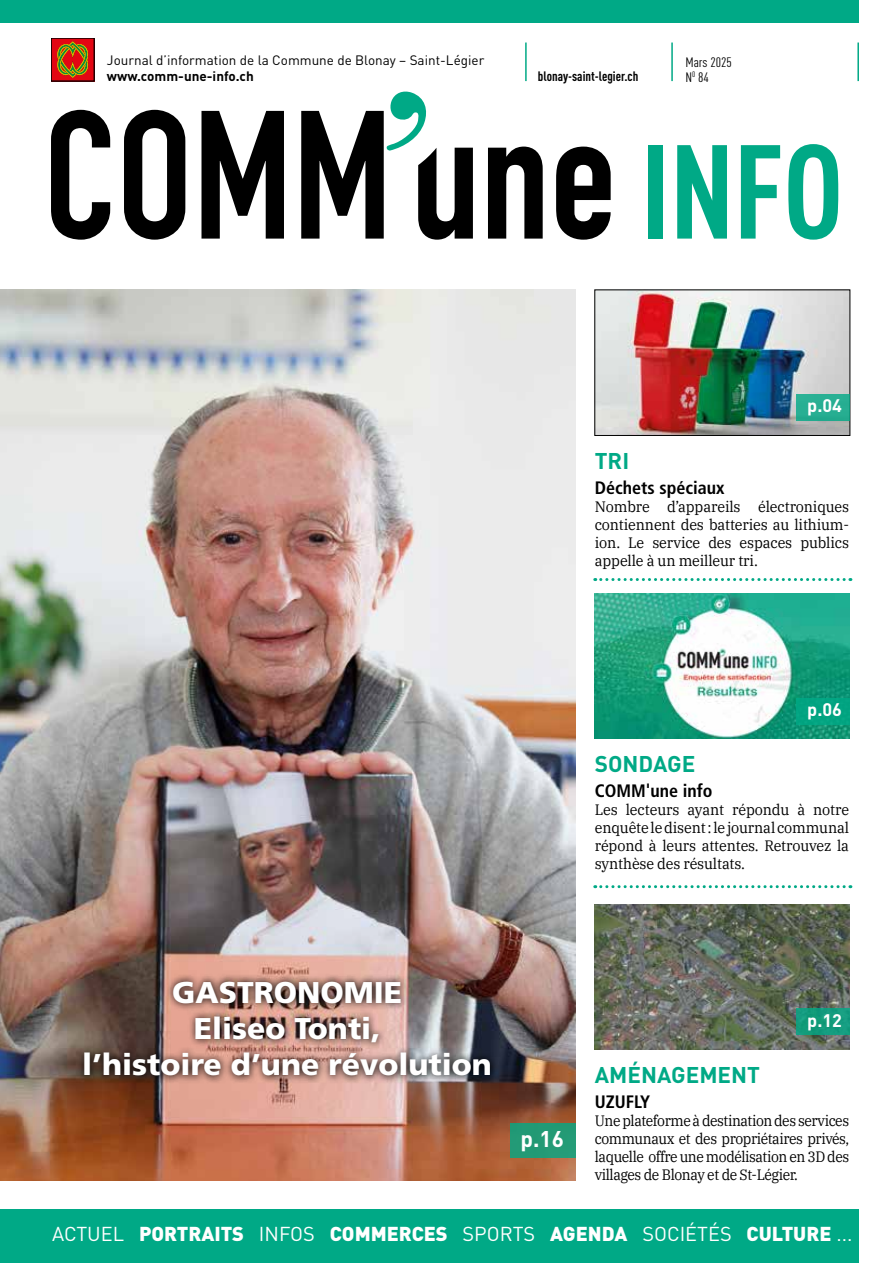
<style>
.page{position:relative;width:893px;height:1263px;background:#fff}
.page>*{position:absolute;margin:0;border:0;box-sizing:border-box;transform-origin:0 0}
.t1{font:700 condensed 131.25px "DIN Pro";color:#00a986}
.t2{font:900 30px/36px "Frutiger";color:#fff;text-align:center}
.t3{font:700 22.5px "DIN Pro";color:#00a986}
.t4{font:700 22.5px "DIN Pro";color:#fff}
.t5{font:900 19.95px "DIN Pro";color:#fff}
.t6{font:700 condensed 18px "Frutiger";color:#000}
.t7{font:700 18px "DIN Pro";color:#fff}
.t8{font:15px/18px "IBM Plex Serif";letter-spacing:-.01em;color:#000;text-align:justify;scale:.96 1}
.t9{font:15px/18px "IBM Plex Serif";letter-spacing:-.01em;color:#000;text-align:justify;scale:.93 1}
.t10{font:13.5px "DIN Pro";color:#000}
.t11{font:700 condensed 13.5px "DIN Pro";color:#000}
.t12{font:700 13.5px "DIN Pro";color:#000}
.t13{font:condensed 13.5px/15px "DIN Pro";color:#000;scale:1.1 1}
.s1{font-weight:400}
</style>
<div class="page">
<img style="left:0;top:290px;width:575px;height:890px">
<img style="left:597px;top:292px;width:251px;height:142px">
<div style="left:595px;top:290px;width:255px;height:146px;border:1px solid #000"></div>
<img style="left:595px;top:593px;width:255px;height:146px">
<img style="left:595px;top:904px;width:255px;height:146px">
<div style="left:796px;top:394px;width:54px;height:27px;background:#28af93"></div>
<div style="left:796px;top:698px;width:54px;height:26px;background:#00a986"></div>
<div style="left:796px;top:1008px;width:54px;height:27px;background:#139c7d"></div>
<svg style="left:595px;top:578px;width:256px;height:3px"></svg>
<svg style="left:595px;top:885px;width:256px;height:3px"></svg>
<div style="left:510px;top:1123px;width:65px;height:35px;background:#239a75"></div>
<svg style="left:51px;top:110px;width:59px;height:130px"></svg>
<svg style="left:124px;top:110px;width:61px;height:130px"></svg>
<svg style="left:201px;top:111px;width:83px;height:128px"></svg>
<svg style="left:488px;top:147px;width:55px;height:92px"></svg>
<svg style="left:556px;top:147px;width:55px;height:93px"></svg>
<svg style="left:301px;top:91px;width:172px;height:149px"></svg>
<div style="left:0;top:1209px;width:859px;height:54px;background:#00a986"></div>
<div style="left:0;top:0;width:859px;height:22px;background:#00a986"></div>
<hr style="left:525px;top:43px;width:2px;height:38px;background:#00a986">
<hr style="left:671px;top:43px;width:2px;height:38px;background:#00a986">
<hr style="left:857px;top:43px;width:2px;height:38px;background:#00a986">
<svg style="left:51px;top:38px;width:43px;height:43px;background:#b13912"></svg>
<img style="left:77px;top:973px;width:422px;height:111px">
<p class="t10" style="left:107px;top:51px;width:379px">Journal d’information de la Commune de Blonay – Saint-Légier</p>
<p class="t12" style="left:107px;top:65px;width:148px">www.comm-une-info.ch</p>
<p class="t11" style="left:538px;top:66px;width:102px">blonay-saint-legier.ch</p>
<p class="t13" style="left:685px;top:54px;width:44px">Mars 2025<br>N<sup>0</sup> 84</p>
<h1 class="t1" style="left:641px;top:93px;width:204px">INFO</h1>
<h3 class="t3" style="left:595px;top:442px;width:36px">TRI</h3>
<p class="t7" style="left:807px;top:391px;width:36px">p.04</p>
<p class="t6" style="left:595px;top:477px;width:131px">Déchets spéciaux</p>
<p class="t8" style="left:595px;top:496px;width:266px">Nombre d’appareils électroniques contiennent des batteries au lithium&shy;ion. Le service des espaces publics appelle à un meilleur tri.</p>
<h3 class="t3" style="left:595px;top:745px;width:102px">SONDAGE</h3>
<p class="t7" style="left:807px;top:694px;width:36px">p.06</p>
<p class="t6" style="left:595px;top:780px;width:119px">COMM'une info</p>
<p class="t8" style="left:595px;top:800px;width:266px">Les lecteurs ayant répondu à notre enquête le disent : le journal communal répond à leurs attentes. Retrouvez la synthèse des résultats.</p>
<h2 class="t2" style="left:82px;top:974px;width:411px">GASTRONOMIE<br>Eliseo Tonti,<br>l’histoire d’une révolution</h2>
<h3 class="t4" style="left:521px;top:1120px;width:45px">p.16</h3>
<h3 class="t3" style="left:595px;top:1056px;width:167px">AMÉNAGEMENT</h3>
<p class="t7" style="left:807px;top:1005px;width:36px">p.12</p>
<p class="t6" style="left:595px;top:1091px;width:57px">UZUFLY</p>
<p class="t9" style="left:595px;top:1110px;width:275px">Une plateforme à destination des services communaux et des propriétaires privés, laquelle offre une modélisation en 3D des villages de Blonay et de St-Légier.</p>
<h3 class="t5" style="left:52px;top:1216px;width:802px"><span class="s1">ACTUEL</span> PORTRAITS <span class="s1">INFOS</span> COMMERCES <span class="s1">SPORTS</span> AGENDA <span class="s1">SOCIÉTÉS</span> CULTURE <span class="s1">...</span></h3>
</div>
